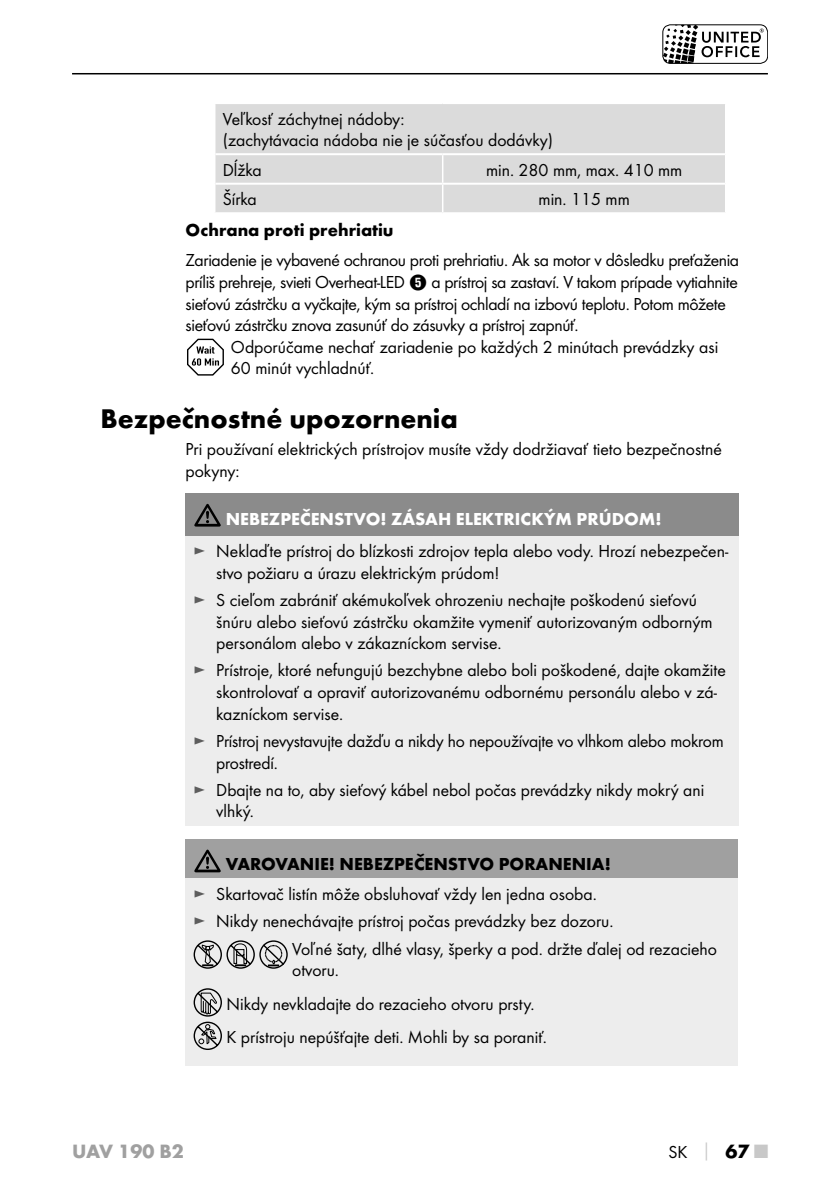
<style>
.page{position:relative;width:840px;height:1191px;background:#fff}
.page>*{position:absolute;margin:0;border:0;box-sizing:border-box;transform-origin:0 0}
.t1{font:700 28px "Futura";color:#000}
.t2{font:700 20px "Futura";color:#a0a0a0}
.t3{font:18px/21.6px "Futura Boo";color:#000}
.t4{font:18px/21.6px "Futura Boo";letter-spacing:-.02em;color:#000}
.t5{font:700 18px "Futura";color:#000}
.t6{font:700 18px "Futura";color:#fff}
.s1{font-family:"Hako PI Nummern"}
.s2{color:#5d5d5d}
.s3{font-family:"Futura";font-weight:700;color:#c8c8c8}
.s4{font-family:"Futura";font-weight:700;font-size:20px}
.s5{font-family:"Futura";font-weight:700;font-size:20px;color:#c8c8c8}
</style>
<div class="page">
<hr style="left:72px;top:73px;width:695px;height:1px;background:#000">
<svg style="left:662px;top:25px;width:101px;height:37px"></svg>
<div style="left:662px;top:25px;width:105px;height:39px;border:1px solid #000;border-radius:8px"></div>
<div style="left:215px;top:104px;width:509px;height:108px;background:#dbdbdb"></div>
<hr style="left:215px;top:153px;width:227px;height:2px;background:#fff">
<hr style="left:442px;top:153px;width:282px;height:2px;background:#fff">
<hr style="left:215px;top:183px;width:227px;height:2px;background:#fff">
<hr style="left:442px;top:183px;width:282px;height:2px;background:#fff">
<hr style="left:441px;top:155px;width:2px;height:28px;background:#fff">
<hr style="left:441px;top:185px;width:2px;height:27px;background:#fff">
<svg style="left:187px;top:338px;width:37px;height:38px"></svg>
<div style="left:185px;top:493px;width:553px;height:42px;background:#8b8b8b"></div>
<div style="left:185px;top:535px;width:553px;height:290px;background:#ededed"></div>
<svg style="left:194px;top:504px;width:26px;height:22px"></svg>
<div style="left:185px;top:839px;width:552px;height:39px;background:#a0a0a0"></div>
<div style="left:185px;top:878px;width:552px;height:188px;background:#ededed"></div>
<svg style="left:194px;top:849px;width:26px;height:23px"></svg>
<svg style="left:193px;top:940px;width:62px;height:28px"></svg>
<div style="left:259px;top:940px;width:28px;height:28px;border:1px solid #000;border-radius:50%"></div>
<svg style="left:261px;top:943px;width:24px;height:23px"></svg>
<svg style="left:193px;top:988px;width:29px;height:62px"></svg>
<p class="t3" style="left:222px;top:108px;width:331px">Veľkosť záchytnej nádoby:<br>(zachytávacia nádoba nie je súčasťou dodávky)</p>
<p class="t3" style="left:222px;top:159px;width:40px">Dĺžka</p>
<p class="t3" style="left:485px;top:159px;width:198px">min. 280 mm, max. 410 mm</p>
<p class="t3" style="left:222px;top:188px;width:36px">Šírka</p>
<p class="t3" style="left:538px;top:188px;width:93px">min. 115 mm</p>
<p class="t5" style="left:185px;top:219px;width:209px">Ochrana proti prehriatiu</p>
<p class="t4" style="left:185px;top:249px;width:554px">Zariadenie je vybavené ochranou proti prehriatiu. Ak sa motor v dôsledku preťaženia príliš prehreje, svieti Overheat-LED <span class="s1">5</span> a prístroj sa zastaví. V takom prípade vytiahnite sieťovú zástrčku a vyčkajte, kým sa prístroj ochladí na izbovú teplotu. Potom môžete sieťovú zástrčku znova zasunúť do zásuvky a prístroj zapnúť.</p>
<p class="t3" style="left:231px;top:336px;width:488px">Odporúčame nechať zariadenie po každých 2 minútach prevádzky asi<br>60 minút vychladnúť.</p>
<h1 class="t1" style="left:100px;top:401px;width:359px">Bezpečnostné upozornenia</h1>
<p class="t3" style="left:185px;top:438px;width:537px">Pri používaní elektrických prístrojov musíte vždy dodržiavať tieto bezpečnostné pokyny:</p>
<p class="t6" style="left:225px;top:507px;width:437px">NEBEZPEČENSTVO! ZÁSAH ELEKTRICKÝM PRÚDOM!</p>
<p class="t3" style="left:216px;top:540px;width:513px;text-indent:-23px"><span class="s2">►</span> Neklaďte prístroj do blízkosti zdrojov tepla alebo vody. Hrozí nebezpečen&shy;stvo požiaru a úrazu elektrickým prúdom!</p>
<p class="t3" style="left:216px;top:589px;width:497px;text-indent:-23px"><span class="s2">►</span> S cieľom zabrániť akémukoľvek ohrozeniu nechajte poškodenú sieťovú šnúru alebo sieťovú zástrčku okamžite vymeniť autorizovaným odborným personálom alebo v zákazníckom servise.</p>
<p class="t3" style="left:216px;top:659px;width:510px;text-indent:-23px"><span class="s2">►</span> Prístroje, ktoré nefungujú bezchybne alebo boli poškodené, dajte okamžite skontrolovať a opraviť autorizovanému odbornému personálu alebo v zá&shy;kazníckom servise.</p>
<p class="t3" style="left:216px;top:730px;width:508px;text-indent:-23px"><span class="s2">►</span> Prístroj nevystavujte dažďu a nikdy ho nepoužívajte vo vlhkom alebo mokrom prostredí.</p>
<p class="t3" style="left:216px;top:779px;width:489px;text-indent:-23px"><span class="s2">►</span> Dbajte na to, aby sieťový kábel nebol počas prevádzky nikdy mokrý ani vlhký.</p>
<p class="t5" style="left:225px;top:853px;width:386px">VAROVANIE! NEBEZPEČENSTVO PORANENIA!</p>
<p class="t3" style="left:193px;top:883px;width:402px"><span class="s2">►</span> Skartovač listín môže obsluhovať vždy len jedna osoba.</p>
<p class="t3" style="left:193px;top:910px;width:419px"><span class="s2">►</span> Nikdy nenechávajte prístroj počas prevádzky bez dozoru.</p>
<p class="t3" style="left:292px;top:937px;width:426px">Voľné šaty, dlhé vlasy, šperky a pod. držte ďalej od rezacieho</p>
<p class="t3" style="left:226px;top:953px;width:319px;line-height:33.4px;text-indent:66px">otvoru.<br>Nikdy nevkladajte do rezacieho otvoru prsty.<br>K prístroju nepúšťajte deti. Mohli by sa poraniť.</p>
<p class="t2" style="left:72px;top:1139px;width:113px">UAV 190 B2</p>
<p class="t3" style="left:668px;top:1141px;width:101px">SK <span class="s3">│</span> <span class="s4">67</span> <span class="s5">■</span></p>
</div>
